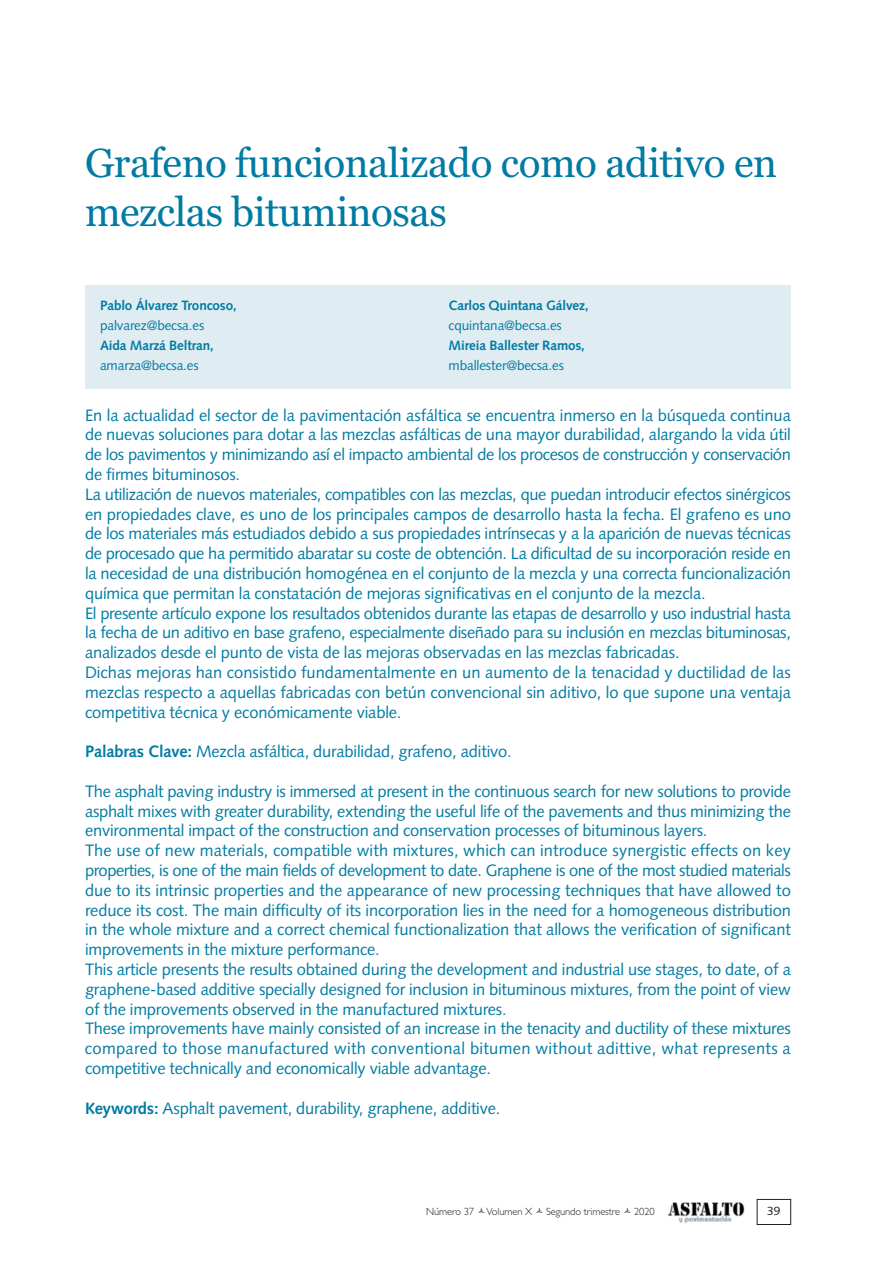
<style>
.page{position:relative;width:893px;height:1263px;background:#fff}
.page>*{position:absolute;margin:0;border:0;box-sizing:border-box;transform-origin:0 0}
.t1{font:40.5px/48.6px "Georgia";letter-spacing:-.01em;color:#007ba3}
.t2{font:16.5px/19.8px "Syntax LT Std";letter-spacing:-.01em;color:#007ba3}
.t3{font:700 13.5px "Syntax LT Std";letter-spacing:-.01em;color:#007ba3}
.t4{font:13.5px "Syntax LT Std";letter-spacing:-.01em;color:#007ba3}
.t5{font:12px "Syntax LT Std";color:#231f20}
.t6{font:300 10.5px "Gill Sans";letter-spacing:-.01em;color:#231f20}
.s1{font-weight:700}
</style>
<div class="page">
<img style="left:668px;top:1202px;width:77px;height:21px">
<div style="left:757px;top:1199px;width:34px;height:26px;border:1px solid #231f20"></div>
<div style="left:85px;top:285px;width:706px;height:103px;background:#dfecf2"></div>
<h1 class="t1" style="left:85px;top:139px;width:693px">Grafeno funcionalizado como aditivo en mezclas bituminosas</h1>
<p class="t3" style="left:100px;top:300px;width:138px">Pablo Álvarez Troncoso,</p>
<p class="t4" style="left:100px;top:320px;width:106px">palvarez@becsa.es</p>
<p class="t3" style="left:100px;top:340px;width:115px">Aida Marzá Beltran,</p>
<p class="t4" style="left:100px;top:360px;width:100px">amarza@becsa.es</p>
<p class="t3" style="left:449px;top:300px;width:142px">Carlos Quintana Gálvez,</p>
<p class="t4" style="left:449px;top:320px;width:115px">cquintana@becsa.es</p>
<p class="t3" style="left:449px;top:340px;width:138px">Mireia Ballester Ramos,</p>
<p class="t4" style="left:449px;top:360px;width:117px">mballester@becsa.es</p>
<p class="t2" style="left:85px;top:406px;width:707px">En la actualidad el sector de la pavimentación asfáltica se encuentra inmerso en la búsqueda continua de nuevas soluciones para dotar a las mezclas asfálticas de una mayor durabilidad, alargando la vida útil de los pavimentos y minimizando así el impacto ambiental de los procesos de construcción y conservación de firmes bituminosos.<br>La utilización de nuevos materiales, compatibles con las mezclas, que puedan introducir efectos sinérgicos en propiedades clave, es uno de los principales campos de desarrollo hasta la fecha. El grafeno es uno de los materiales más estudiados debido a sus propiedades intrínsecas y a la aparición de nuevas técnicas de procesado que ha permitido abaratar su coste de obtención. La dificultad de su incorporación reside en la necesidad de una distribución homogénea en el conjunto de la mezcla y una correcta funcionalización química que permitan la constatación de mejoras significativas en el conjunto de la mezcla.<br>El presente artículo expone los resultados obtenidos durante las etapas de desarrollo y uso industrial hasta la fecha de un aditivo en base grafeno, especialmente diseñado para su inclusión en mezclas bituminosas, analizados desde el punto de vista de las mejoras observadas en las mezclas fabricadas.<br>Dichas mejoras han consistido fundamentalmente en un aumento de la tenacidad y ductilidad de las mezclas respecto a aquellas fabricadas con betún convencional sin aditivo, lo que supone una ventaja competitiva técnica y económicamente viable.</p>
<p class="t2" style="left:85px;top:743px;width:428px"><span class="s1">Palabras Clave:</span> Mezcla asfáltica, durabilidad, grafeno, aditivo.</p>
<p class="t2" style="left:85px;top:783px;width:707px">The asphalt paving industry is immersed at present in the continuous search for new solutions to provide asphalt mixes with greater durability, extending the useful life of the pavements and thus minimizing the environmental impact of the construction and conservation processes of bituminous layers.<br>The use of new materials, compatible with mixtures, which can introduce synergistic effects on key properties, is one of the main fields of development to date. Graphene is one of the most studied materials due to its intrinsic properties and the appearance of new processing techniques that have allowed to reduce its cost. The main difficulty of its incorporation lies in the need for a homogeneous distribution in the whole mixture and a correct chemical functionalization that allows the verification of significant improvements in the mixture performance.<br>This article presents the results obtained during the development and industrial use stages, to date, of a graphene-based additive specially designed for inclusion in bituminous mixtures, from the point of view of the improvements observed in the manufactured mixtures.<br>These improvements have mainly consisted of an increase in the tenacity and ductility of these mixtures compared to those manufactured with conventional bitumen without adittive, what represents a competitive technically and economically viable advantage.</p>
<p class="t2" style="left:85px;top:1099px;width:417px"><span class="s1">Keywords:</span> Asphalt pavement, durability, graphene, additive.</p>
<p class="t6" style="left:426px;top:1205px;width:107px">Número 37 Volumen X</p>
<p class="t6" style="left:546px;top:1205px;width:76px">Segundo trimestre</p>
<p class="t6" style="left:634px;top:1205px;width:22px">2020</p>
<p class="t5" style="left:767px;top:1206px;width:15px">39</p>
</div>
